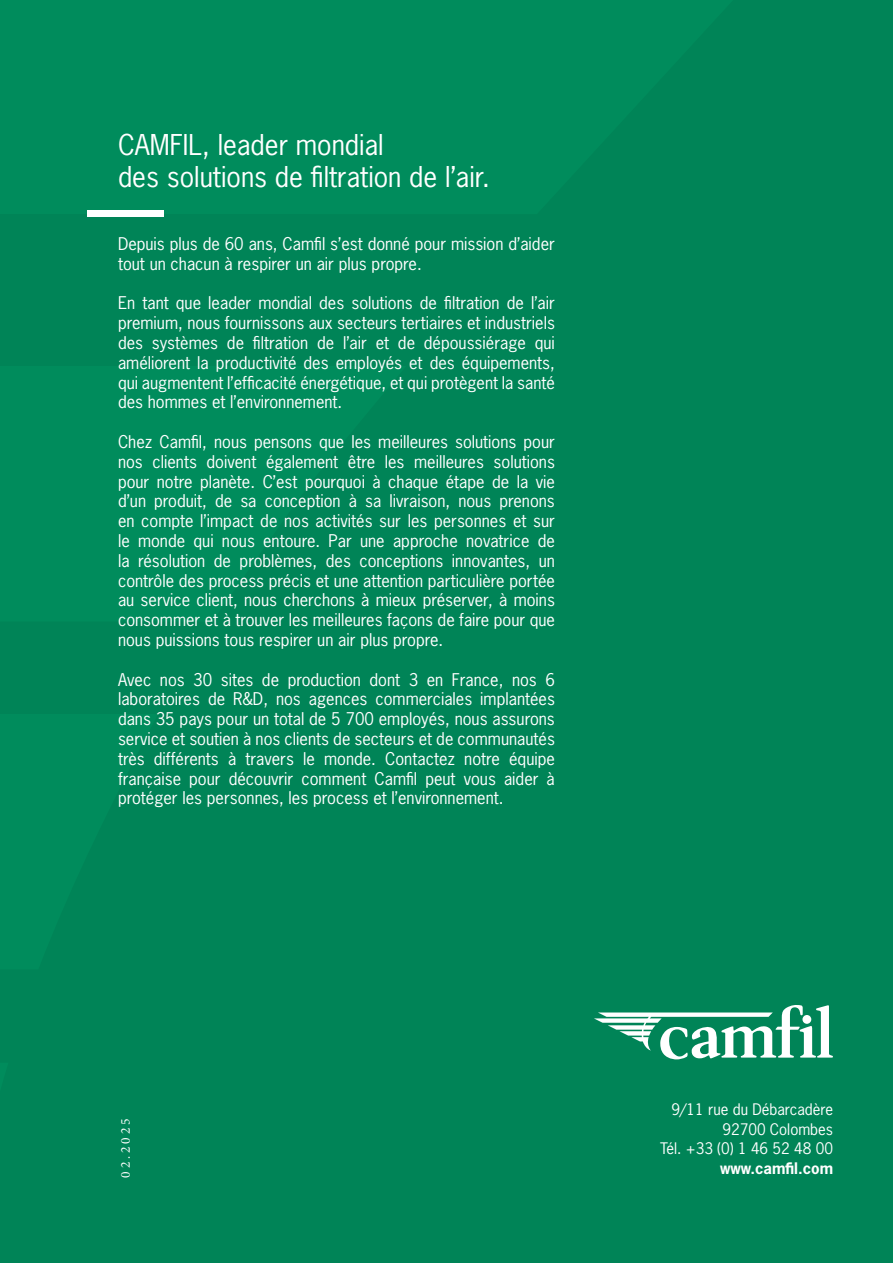
<style>
.page{position:relative;width:893px;height:1263px;background:#008457}
.page>*{position:absolute;margin:0;border:0;box-sizing:border-box;transform-origin:0 0}
.t1{font:27px/32.4px "News Gothic Std";color:#fff}
.t2{font:16.5px/19.8px "News Gothic Std";color:#fff;text-align:justify}
.t3{font:15px/19.5px "News Gothic Std";color:#fff;text-align:right}
.t4{font:700 15px "News Gothic Std";color:#fff}
.t5{font:13.5px "Minion Pro";letter-spacing:.21em;color:#fff}
</style>
<div class="page">
<div style="left:87px;top:210px;width:77px;height:7px;background:#fff"></div>
<svg style="left:594px;top:1005px;width:239px;height:54px"></svg>
<div style="left:802px;top:1015px;width:9px;height:9px;background:#fff;border-radius:50%"></div>
<h1 class="t1" style="left:118px;top:128px;width:373px">CAMFIL, leader mondial<br>des solutions de filtration de l’air.</h1>
<p class="t2" style="left:118px;top:234px;width:438px">Depuis plus de 60 ans, Camfil s’est donné pour mission d’aider tout un chacun à respirer un air plus propre.</p>
<p class="t2" style="left:118px;top:293px;width:438px">En tant que leader mondial des solutions de filtration de l’air premium, nous fournissons aux secteurs tertiaires et industriels des systèmes de filtration de l’air et de dépoussiérage qui améliorent la productivité des employés et des équipements, qui augmentent l’efficacité énergétique, et qui protègent la santé des hommes et l’environnement.</p>
<p class="t2" style="left:118px;top:432px;width:438px">Chez Camfil, nous pensons que les meilleures solutions pour nos clients doivent également être les meilleures solutions pour notre planète. C’est pourquoi à chaque étape de la vie d’un produit, de sa conception à sa livraison, nous prenons en compte l’impact de nos activités sur les personnes et sur le monde qui nous entoure. Par une approche novatrice de la résolution de problèmes, des conceptions innovantes, un contrôle des process précis et une attention particulière portée au service client, nous cherchons à mieux préserver, à moins consommer et à trouver les meilleures façons de faire pour que nous puissions tous respirer un air plus propre.</p>
<p class="t2" style="left:118px;top:669px;width:438px">Avec nos 30 sites de production dont 3 en France, nos 6 laboratoires de R&amp;D, nos agences commerciales implantées dans 35 pays pour un total de 5 700 employés, nous assurons service et soutien à nos clients de secteurs et de communautés très différents à travers le monde. Contactez notre équipe française pour découvrir comment Camfil peut vous aider à protéger les personnes, les process et l’environnement.</p>
<p class="t5" style="left:117px;top:1177px;width:60px;rotate:-90deg">02.2025</p>
<p class="t3" style="left:660px;top:1100px;width:175px">9/11 rue du Débarcadère<br>92700 Colombes<br>Tél. +33 (0) 1 46 52 48 00</p>
<p class="t4" style="left:720px;top:1158px;width:115px">www.camfil.com</p>
</div>
